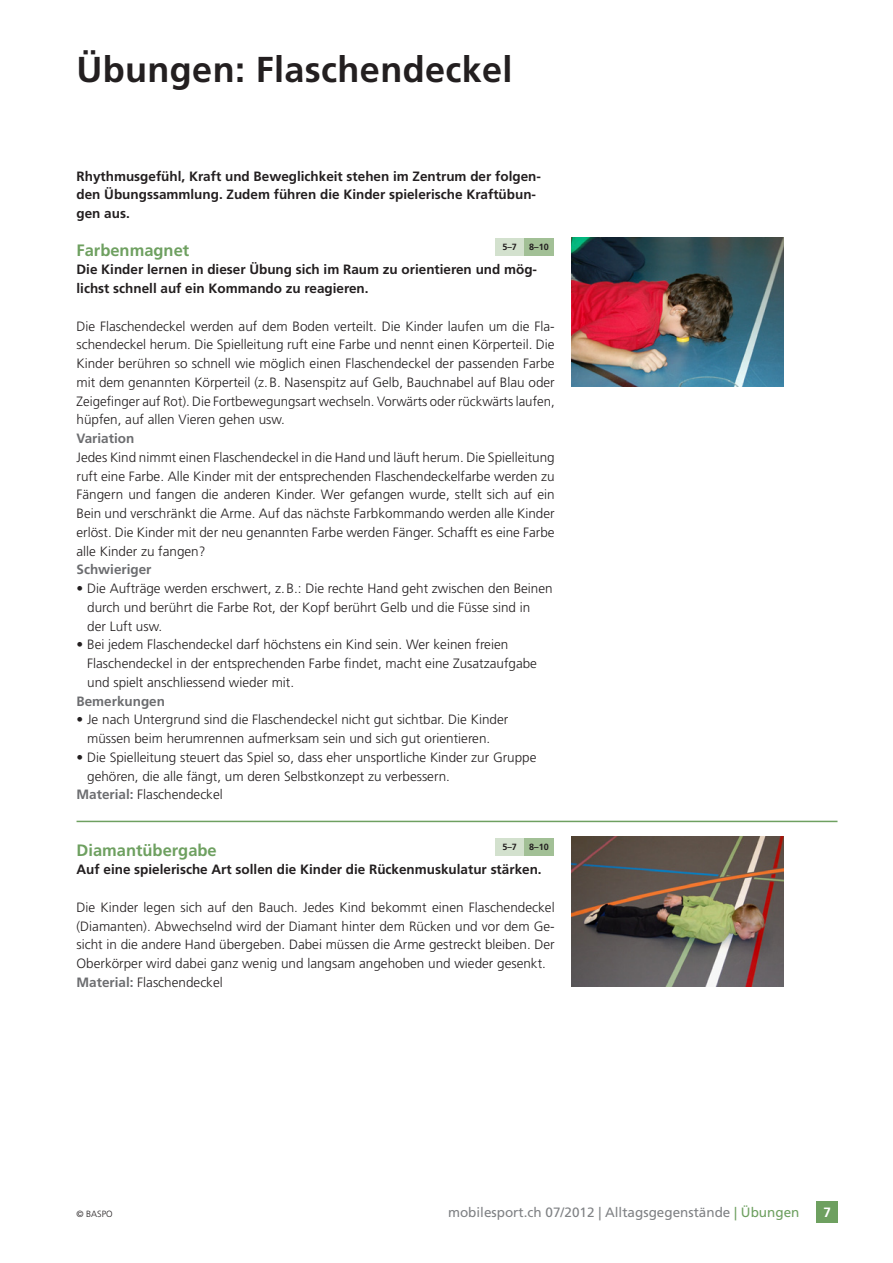
<style>
.page{position:relative;width:893px;height:1263px;background:#fff}
.page>*{position:absolute;margin:0;border:0;box-sizing:border-box;transform-origin:0 0}
._1_Haupttitel{font:700 36px "Frutiger LT";letter-spacing:.01em;color:#231f20}
._3_Titel_gruen{font:700 16.5px "Frutiger LT";color:#6ea060}
.Gundtext_d{font:300 13.5px/18.8px "Frutiger LT";color:#231f20;text-align:justify}
.Grundtext_d_Aufzählu{font:300 13.5px/18.8px "Frutiger LT";color:#231f20}
.Lead{font:700 13.5px/18.8px "Frutiger LT";color:#231f20}
.t1{font:13.5px "Frutiger LT";color:#808285}
.Gundtext_d-2{font:700 13.5px "Frutiger LT";color:#6c6d70}
._5_Grundtext_Linie{font:300 13.5px "Frutiger LT";color:#231f20}
.t2{font:700 13.5px "Frutiger LT";color:#fff}
.t3{font:700 9px "Frutiger LT";color:#231f20}
.t4{font:300 9px "Frutiger LT";color:#231f20}
.s1{font-weight:700;color:#6c6d70}
.s2{color:#6ea060}
</style>
<div class="page">
<div style="left:816px;top:1201px;width:22px;height:21px;background:#6ea060"></div>
<hr style="left:77px;top:821px;width:760px;height:1px;background:#6ea060">
<div style="left:495px;top:238px;width:29px;height:17px;background:#d3e1ce"></div>
<div style="left:524px;top:238px;width:30px;height:17px;background:#a2c096"></div>
<div style="left:495px;top:838px;width:29px;height:17px;background:#d3e1ce"></div>
<div style="left:524px;top:838px;width:30px;height:17px;background:#a2c096"></div>
<img style="left:572px;top:237px;width:212px;height:150px">
<img style="left:572px;top:837px;width:212px;height:150px">
<p class="_1_Haupttitel" style="left:77px;top:49px;width:437px">Übungen: Flaschendeckel</p>
<p class="Lead" style="left:77px;top:167px;width:466px">Rhythmusgefühl, Kraft und Beweglichkeit stehen im Zentrum der folgen&shy;den Übungssammlung. Zudem führen die Kinder spielerische Kraftübun&shy;gen aus.</p>
<p class="_3_Titel_gruen" style="left:77px;top:240px;width:114px">Farbenmagnet</p>
<p class="t3" style="left:502px;top:241px;width:16px">5–7</p>
<p class="t3" style="left:529px;top:241px;width:21px">8–10</p>
<p class="Lead" style="left:77px;top:260px;width:462px">Die Kinder lernen in dieser Übung sich im Raum zu orientieren und mög&shy;lichst schnell auf ein Kommando zu reagieren.</p>
<p class="Gundtext_d" style="left:77px;top:317px;width:480px">Die Flaschendeckel werden auf dem Boden verteilt. Die Kinder laufen um die Fla&shy;schendeckel herum. Die Spielleitung ruft eine Farbe und nennt einen Körperteil. Die Kinder berühren so schnell wie möglich einen Flaschendeckel der passenden Farbe mit dem genannten Körperteil (z.B. Nasenspitz auf Gelb, Bauchnabel auf Blau oder Zeigefinger auf Rot). Die Fortbewegungsart wechseln. Vorwärts oder rückwärts laufen, hüpfen, auf allen Vieren gehen usw.</p>
<p class="Gundtext_d-2" style="left:77px;top:430px;width:59px">Variation</p>
<p class="Gundtext_d" style="left:77px;top:448px;width:480px">Jedes Kind nimmt einen Flaschendeckel in die Hand und läuft herum. Die Spielleitung ruft eine Farbe. Alle Kinder mit der entsprechenden Flaschendeckelfarbe werden zu Fängern und fangen die anderen Kinder. Wer gefangen wurde, stellt sich auf ein Bein und verschränkt die Arme. Auf das nächste Farbkommando werden alle Kinder erlöst. Die Kinder mit der neu genannten Farbe werden Fänger. Schafft es eine Farbe alle Kinder zu fangen?</p>
<p class="Gundtext_d-2" style="left:77px;top:562px;width:77px">Schwieriger</p>
<p class="Grundtext_d_Aufzählu" style="left:87px;top:579px;width:467px;text-indent:-11px">• Die Aufträge werden erschwert, z.B.: Die rechte Hand geht zwischen den Beinen durch und berührt die Farbe Rot, der Kopf berührt Gelb und die Füsse sind in<br>der Luft usw.</p>
<p class="Grundtext_d_Aufzählu" style="left:87px;top:635px;width:451px;text-indent:-11px">• Bei jedem Flaschendeckel darf höchstens ein Kind sein. Wer keinen freien<br>Flaschendeckel in der entsprechenden Farbe findet, macht eine Zusatzaufgabe und spielt anschliessend wieder mit.</p>
<p class="Gundtext_d-2" style="left:77px;top:693px;width:90px">Bemerkungen</p>
<p class="Grundtext_d_Aufzählu" style="left:77px;top:710px;width:433px;text-align:center">• Je nach Untergrund sind die Flaschendeckel nicht gut sichtbar. Die Kinder müssen beim herumrennen aufmerksam sein und sich gut orientieren.</p>
<p class="Grundtext_d_Aufzählu" style="left:87px;top:748px;width:451px;text-indent:-11px">• Die Spielleitung steuert das Spiel so, dass eher unsportliche Kinder zur Gruppe gehören, die alle fängt, um deren Selbstkonzept zu verbessern.</p>
<p class="_5_Grundtext_Linie" style="left:77px;top:787px;width:148px"><span class="s1">Material:</span> Flaschendeckel</p>
<p class="_3_Titel_gruen" style="left:77px;top:840px;width:142px">Diamantübergabe</p>
<p class="t3" style="left:502px;top:841px;width:16px">5–7</p>
<p class="t3" style="left:529px;top:841px;width:21px">8–10</p>
<p class="Lead" style="left:77px;top:860px;width:467px">Auf eine spielerische Art sollen die Kinder die Rückenmuskulatur stärken.</p>
<p class="Gundtext_d" style="left:77px;top:898px;width:480px">Die Kinder legen sich auf den Bauch. Jedes Kind bekommt einen Flaschendeckel (Diamanten). Abwechselnd wird der Diamant hinter dem Rücken und vor dem Ge&shy;sicht in die andere Hand übergeben. Dabei müssen die Arme gestreckt bleiben. Der Oberkörper wird dabei ganz wenig und langsam angehoben und wieder gesenkt.</p>
<p class="Gundtext_d" style="left:77px;top:973px;width:148px"><span class="s1">Material:</span> Flaschendeckel</p>
<p class="t4" style="left:77px;top:1209px;width:38px">© BASPO</p>
<p class="t1" style="left:448px;top:1204px;width:353px">mobilesport.ch 07/2012 | Alltagsgegenstände <span class="s2">| Übungen</span></p>
<p class="t2" style="left:823px;top:1204px;width:9px">7</p>
</div>
